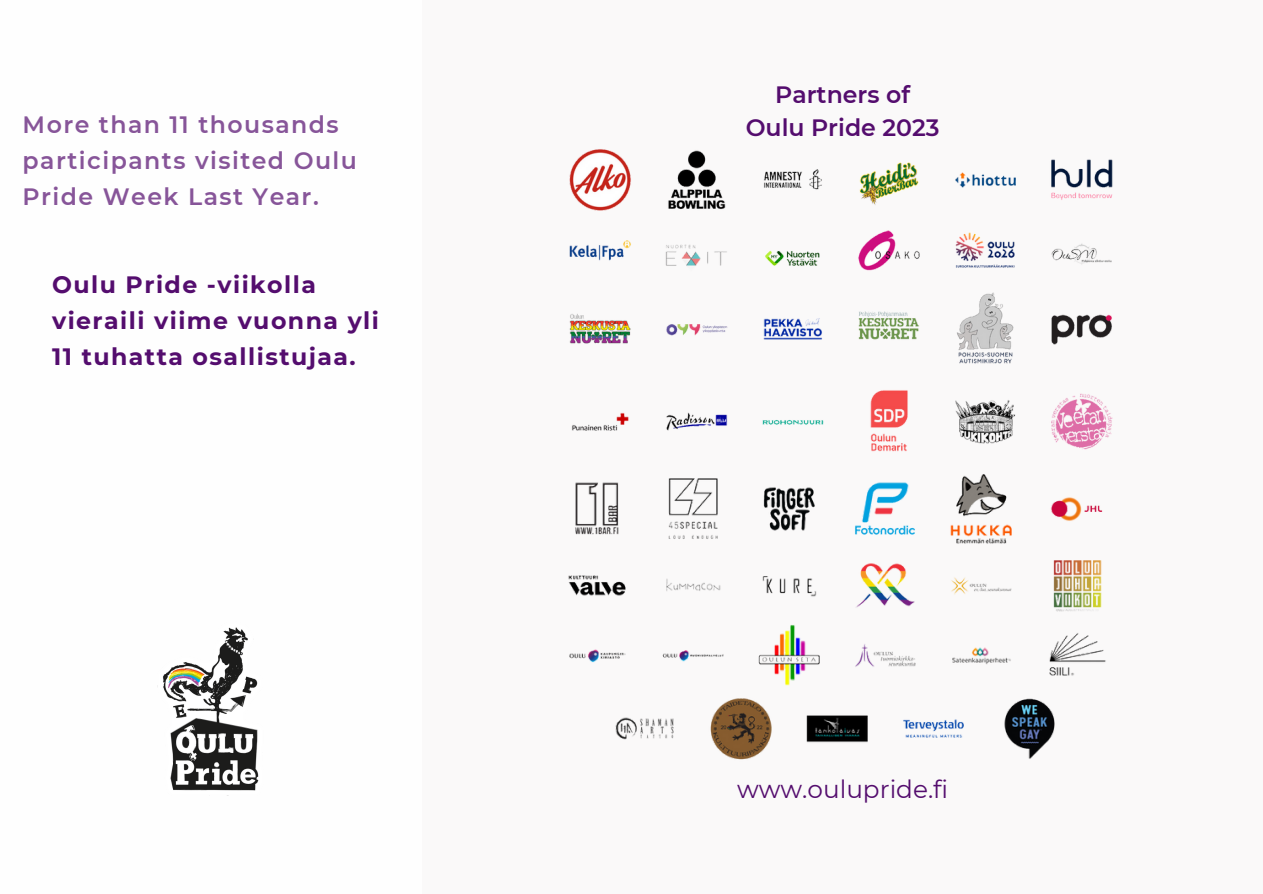
<style>
.page{position:relative;width:1263px;height:894px;background:#fff}
.page>*{position:absolute;margin:0;border:0;box-sizing:border-box;transform-origin:0 0}
.t1{font:24.75px "Montserrat";color:#540d6e}
.t2{font:700 23.7px/36px "Montserrat";letter-spacing:.06em;color:#540d6e}
.t3{font:600 23.7px/36px "Montserrat";letter-spacing:.06em;color:#875599}
.t4{font:600 23.7px/32.7px "Montserrat";color:#540d6e;text-align:center}
</style>
<div class="page">
<div style="left:422px;top:0;width:841px;height:893px;background:#faf9f9"></div>
<img style="left:157px;top:627px;width:102px;height:169px">
<img style="left:569px;top:149px;width:544px;height:303px">
<img style="left:568px;top:474px;width:538px;height:286px">
<p class="t3" style="left:23px;top:106px;width:336px">More than 11 thousands participants visited Oulu<br>Pride Week Last Year.</p>
<p class="t2" style="left:52px;top:266px;width:328px">Oulu Pride -viikolla vieraili viime vuonna yli<br>11 tuhatta osallistujaa.</p>
<h1 class="t4" style="left:746px;top:78px;width:195px">Partners of<br>Oulu Pride 2023</h1>
<p class="t1" style="left:737px;top:773px;width:213px">www.oulupride.fi</p>
</div>
